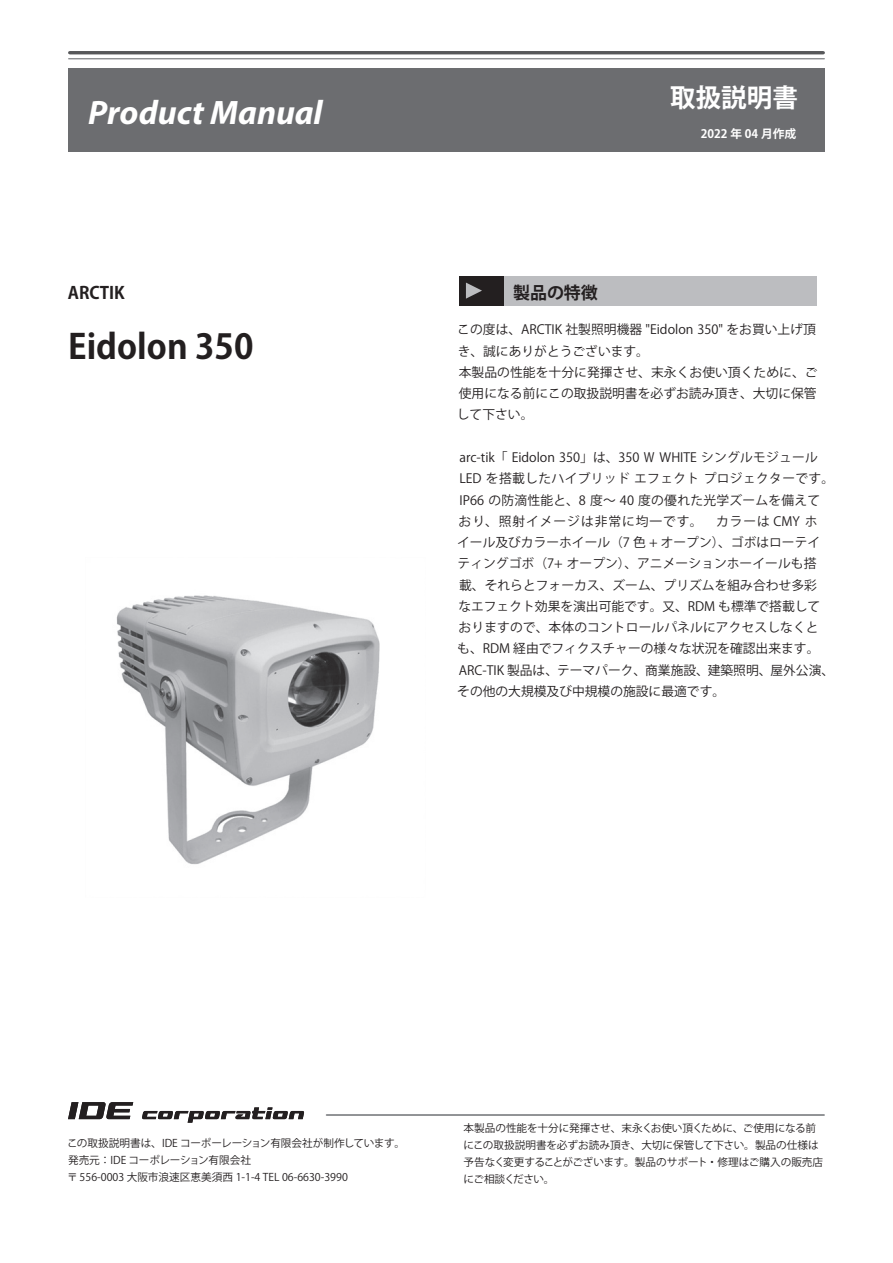
<style>
.page{position:relative;width:893px;height:1263px;background:#fff}
.page>*{position:absolute;margin:0;border:0;box-sizing:border-box;transform-origin:0 0}
.t1{font:italic 700 34.05px "Myriad Pro";color:#fff}
.t2{font:700 34.05px "Koz Go Pro";color:#231f20}
.t3{font:700 25.5px "Koz Go Pro";color:#fff}
.t4{font:700 16.95px "Koz Go Pro";color:#231f20}
.t5{font:12.75px/21.3px "Koz Go Pro";color:#231f20}
.t6{font:700 11.7px "Koz Go Pro";color:#fff}
.t7{font:10.65px/17px "Koz Go Pro";color:#231f20}
</style>
<div class="page">
<div style="left:68px;top:68px;width:757px;height:83px;background:#6c6d70"></div>
<hr style="left:70px;top:51px;width:753px;height:3px;background:#57585a">
<hr style="left:69px;top:58px;width:755px;height:1px;background:#808285">
<hr style="left:327px;top:1114px;width:497px;height:2px;background:#808285">
<svg style="left:68px;top:1102px;width:65px;height:17px"></svg>
<svg style="left:142px;top:1107px;width:162px;height:16px"></svg>
<div style="left:459px;top:276px;width:357px;height:29px;background:#bcbdc0"></div>
<div style="left:459px;top:276px;width:45px;height:29px;background:#231f20"></div>
<svg style="left:466px;top:283px;width:16px;height:16px"></svg>
<img style="left:116px;top:595px;width:264px;height:270px">
<h1 class="t1" style="left:88px;top:91px;width:236px">Product Manual</h1>
<h3 class="t4" style="left:68px;top:282px;width:58px">ARCTIK</h3>
<h1 class="t2" style="left:68px;top:324px;width:187px">Eidolon 350</h1>
<h2 class="t3" style="left:670px;top:82px;width:129px">取扱説明書</h2>
<p class="t6" style="left:701px;top:127px;width:97px">2022 年 04 月作成</p>
<h3 class="t4" style="left:513px;top:282px;width:86px">製品の特徴</h3>
<p class="t5" style="left:457px;top:319px;width:362px">この度は、ARCTIK 社製照明機器 "Eidolon 350" をお買い上げ頂き、誠にありがとうございます。<br>本製品の性能を十分に発揮させ、末永くお使い頂くために、ご使用になる前にこの取扱説明書を必ずお読み頂き、大切に保管して下さい。</p>
<p class="t5" style="left:457px;top:447px;width:379px">arc-tik「 Eidolon 350」は、350 Ｗ WHITE シングルモジュールLED を搭載したハイブリッド エフェクト プロジェクターです。IP66 の防滴性能と、8 度～ 40 度の優れた光学ズームを備えて<br>おり、照射イメージは非常に均一です。　カラーは CMY ホ<br>イール及びカラーホイール（7 色 + オープン）、ゴボはローテイティングゴボ（7+ オープン）、アニメーションホーイールも搭<br>載、それらとフォーカス、ズーム、プリズムを組み合わせ多彩<br>なエフェクト効果を演出可能です。又、RDM も標準で搭載しておりますので、本体のコントロールパネルにアクセスしなくと<br>も、RDM 経由でフィクスチャーの様々な状況を確認出来ます。ARC-TIK 製品は、テーマパーク、商業施設、建築照明、屋外公演、その他の大規模及び中規模の施設に最適です。</p>
<p class="t7" style="left:67px;top:1135px;width:339px">この取扱説明書は、IDE コーポーレーション有限会社が制作しています。発売元：IDE コーポレーション有限会社<br>〒 556-0003 大阪市浪速区恵美須西 1-1-4 TEL 06-6630-3990</p>
<p class="t7" style="left:463px;top:1120px;width:361px">本製品の性能を十分に発揮させ、末永くお使い頂くために、ご使用になる前にこの取扱説明書を必ずお読み頂き、大切に保管して下さい。製品の仕様は予告なく変更することがございます。製品のサポート・修理はご購入の販売店にご相談ください。</p>
</div>
